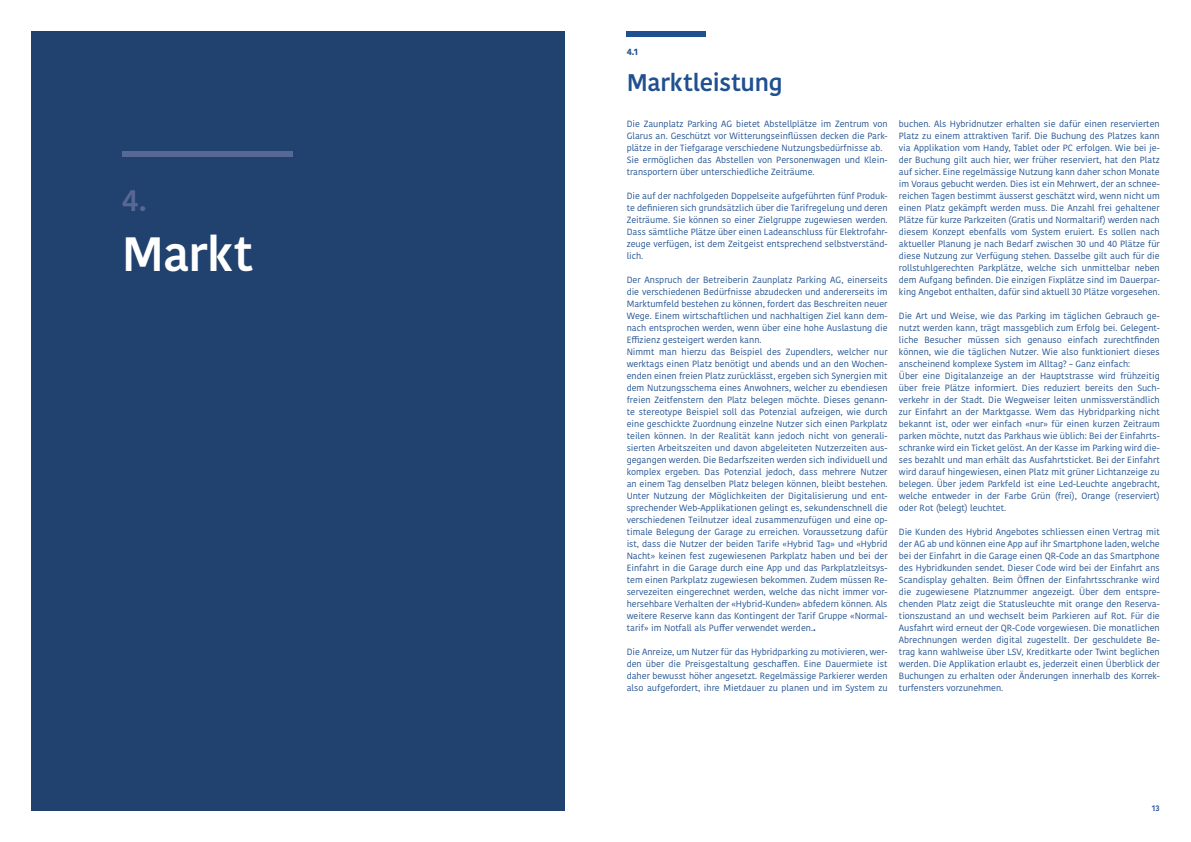
<style>
.page{position:relative;width:1191px;height:842px;background:#fff}
.page>*{position:absolute;margin:0;border:0;box-sizing:border-box;transform-origin:0 0}
.t1{font:600 48px "Kohinoor Bangla";letter-spacing:-.015em;color:#fff}
.t2{font:600 30px "Kohinoor Bangla";color:#586894}
.t3{font:600 24px "Kohinoor Bangla";letter-spacing:-.01em;color:#205090}
.t4{font:9px/12px "Kohinoor Bangla";color:#205090;text-align:justify}
.t5{font:700 9px "Kohinoor Bangla";color:#205090}
.t6{font:600 8px "Kohinoor Bangla";color:#234f9a}
.s1{font-weight:700}
</style>
<div class="page">
<div style="left:31px;top:31px;width:533px;height:780px;background:#21416e"></div>
<div style="left:626px;top:31px;width:80px;height:6px;background:#205090"></div>
<div style="left:122px;top:151px;width:170px;height:6px;background:#586894"></div>
<h2 class="t2" style="left:122px;top:176px;width:26px">4.</h2>
<h1 class="t1" style="left:122px;top:214px;width:133px">Markt</h1>
<p class="t5" style="left:626px;top:44px;width:13px">4.1</p>
<h3 class="t3" style="left:626px;top:63px;width:157px">Marktleistung</h3>
<p class="t4" style="left:626px;top:118px;width:262px;text-align:left">Die Zaunplatz Parking AG bietet Abstellplätze im Zentrum von Glarus an. Geschützt vor Witterungseinflüssen decken die Park&shy;plätze in der Tiefgarage verschiedene Nutzungsbedürfnisse ab.<br>Sie ermöglichen das Abstellen von Personenwagen und Klein&shy;transportern über unterschiedliche Zeiträume.</p>
<p class="t4" style="left:626px;top:190px;width:262px">Die auf der nachfolgeden Doppelseite aufgeführten fünf Produk&shy;te definieren sich grundsätzlich über die Tarifregelung und deren Zeiträume. Sie können so einer Zielgruppe zugewiesen werden.<br>Dass sämtliche Plätze über einen Ladeanschluss für Elektrofahr&shy;zeuge verfügen, ist dem Zeitgeist entsprechend selbstverständ&shy;lich.</p>
<p class="t4" style="left:626px;top:274px;width:262px;text-align:left">Der Anspruch der Betreiberin Zaunplatz Parking AG, einerseits die verschiedenen Bedürfnisse abzudecken und andererseits im Marktumfeld bestehen zu können, fordert das Beschreiten neuer Wege. Einem wirtschaftlichen und nachhaltigen Ziel kann dem&shy;nach entsprochen werden, wenn über eine hohe Auslastung die Effizienz gesteigert werden kann.<br>Nimmt man hierzu das Beispiel des Zupendlers, welcher nur werktags einen Platz benötigt und abends und an den Wochen&shy;enden einen freien Platz zurücklässt, ergeben sich Synergien mit dem Nutzungsschema eines Anwohners, welcher zu ebendiesen freien Zeitfenstern den Platz belegen möchte. Dieses genann&shy;te stereotype Beispiel soll das Potenzial aufzeigen, wie durch eine geschickte Zuordnung einzelne Nutzer sich einen Parkplatz teilen können. In der Realität kann jedoch nicht von generali&shy;sierten Arbeitszeiten und davon abgeleiteten Nutzerzeiten aus&shy;gegangen werden. Die Bedarfszeiten werden sich individuell und komplex ergeben. Das Potenzial jedoch, dass mehrere Nutzer an einem Tag denselben Platz belegen können, bleibt bestehen.<br>Unter Nutzung der Möglichkeiten der Digitalisierung und ent&shy;sprechender Web-Applikationen gelingt es, sekundenschnell die verschiedenen Teilnutzer ideal zusammenzufügen und eine op&shy;timale Belegung der Garage zu erreichen. Voraussetzung dafür ist, dass die Nutzer der beiden Tarife «Hybrid Tag» und «Hybrid Nacht» keinen fest zugewiesenen Parkplatz haben und bei der Einfahrt in die Garage durch eine App und das Parkplatzleitsys&shy;tem einen Parkplatz zugewiesen bekommen. Zudem müssen Re&shy;servezeiten eingerechnet werden, welche das nicht immer vor&shy;hersehbare Verhalten der «Hybrid-Kunden» abfedern können. Als weitere Reserve kann das Kontingent der Tarif Gruppe «Normal&shy;tarif» im Notfall als Puffer verwendet werden.<span class="s1">.</span></p>
<p class="t4" style="left:626px;top:646px;width:262px">Die Anreize, um Nutzer für das Hybridparking zu motivieren, wer&shy;den über die Preisgestaltung geschaffen. Eine Dauermiete ist daher bewusst höher angesetzt. Regelmässige Parkierer werden also aufgefordert, ihre Mietdauer zu planen und im System zu</p>
<p class="t4" style="left:899px;top:118px;width:262px">buchen. Als Hybridnutzer erhalten sie dafür einen reservierten Platz zu einem attraktiven Tarif. Die Buchung des Platzes kann via Applikation vom Handy, Tablet oder PC erfolgen. Wie bei je&shy;der Buchung gilt auch hier, wer früher reserviert, hat den Platz auf sicher. Eine regelmässige Nutzung kann daher schon Monate im Voraus gebucht werden. Dies ist ein Mehrwert, der an schnee&shy;reichen Tagen bestimmt äusserst geschätzt wird, wenn nicht um einen Platz gekämpft werden muss. Die Anzahl frei gehaltener Plätze für kurze Parkzeiten (Gratis und Normaltarif) werden nach diesem Konzept ebenfalls vom System eruiert. Es sollen nach aktueller Planung je nach Bedarf zwischen 30 und 40 Plätze für diese Nutzung zur Verfügung stehen. Dasselbe gilt auch für die rollstuhlgerechten Parkplätze, welche sich unmittelbar neben dem Aufgang befinden. Die einzigen Fixplätze sind im Dauerpar&shy;king Angebot enthalten, dafür sind aktuell 30 Plätze vorgesehen.</p>
<p class="t4" style="left:899px;top:310px;width:262px;text-align:left">Die Art und Weise, wie das Parking im täglichen Gebrauch ge&shy;nutzt werden kann, trägt massgeblich zum Erfolg bei. Gelegent&shy;liche Besucher müssen sich genauso einfach zurechtfinden können, wie die täglichen Nutzer. Wie also funktioniert dieses anscheinend komplexe System im Alltag? – Ganz einfach:<br>Über eine Digitalanzeige an der Hauptstrasse wird frühzeitig über freie Plätze informiert. Dies reduziert bereits den Such&shy;verkehr in der Stadt. Die Wegweiser leiten unmissverständlich zur Einfahrt an der Marktgasse. Wem das Hybridparking nicht bekannt ist, oder wer einfach «nur» für einen kurzen Zeitraum parken möchte, nutzt das Parkhaus wie üblich: Bei der Einfahrts&shy;schranke wird ein Ticket gelöst. An der Kasse im Parking wird die&shy;ses bezahlt und man erhält das Ausfahrtsticket. Bei der Einfahrt wird darauf hingewiesen, einen Platz mit grüner Lichtanzeige zu belegen. Über jedem Parkfeld ist eine Led-Leuchte angebracht, welche entweder in der Farbe Grün (frei), Orange (reserviert) oder Rot (belegt) leuchtet.</p>
<p class="t4" style="left:899px;top:526px;width:262px">Die Kunden des Hybrid Angebotes schliessen einen Vertrag mit der AG ab und können eine App auf ihr Smartphone laden, welche bei der Einfahrt in die Garage einen QR-Code an das Smartphone des Hybridkunden sendet. Dieser Code wird bei der Einfahrt ans Scandisplay gehalten. Beim Öffnen der Einfahrtsschranke wird die zugewiesene Platznummer angezeigt. Über dem entspre&shy;chenden Platz zeigt die Statusleuchte mit orange den Reserva&shy;tionszustand an und wechselt beim Parkieren auf Rot. Für die Ausfahrt wird erneut der QR-Code vorgewiesen. Die monatlichen Abrechnungen werden digital zugestellt. Der geschuldete Be&shy;trag kann wahlweise über LSV, Kreditkarte oder Twint beglichen werden. Die Applikation erlaubt es, jederzeit einen Überblick der Buchungen zu erhalten oder Änderungen innerhalb des Korrek&shy;turfensters vorzunehmen.</p>
<p class="t6" style="left:1151px;top:801px;width:9px">13</p>
</div>
